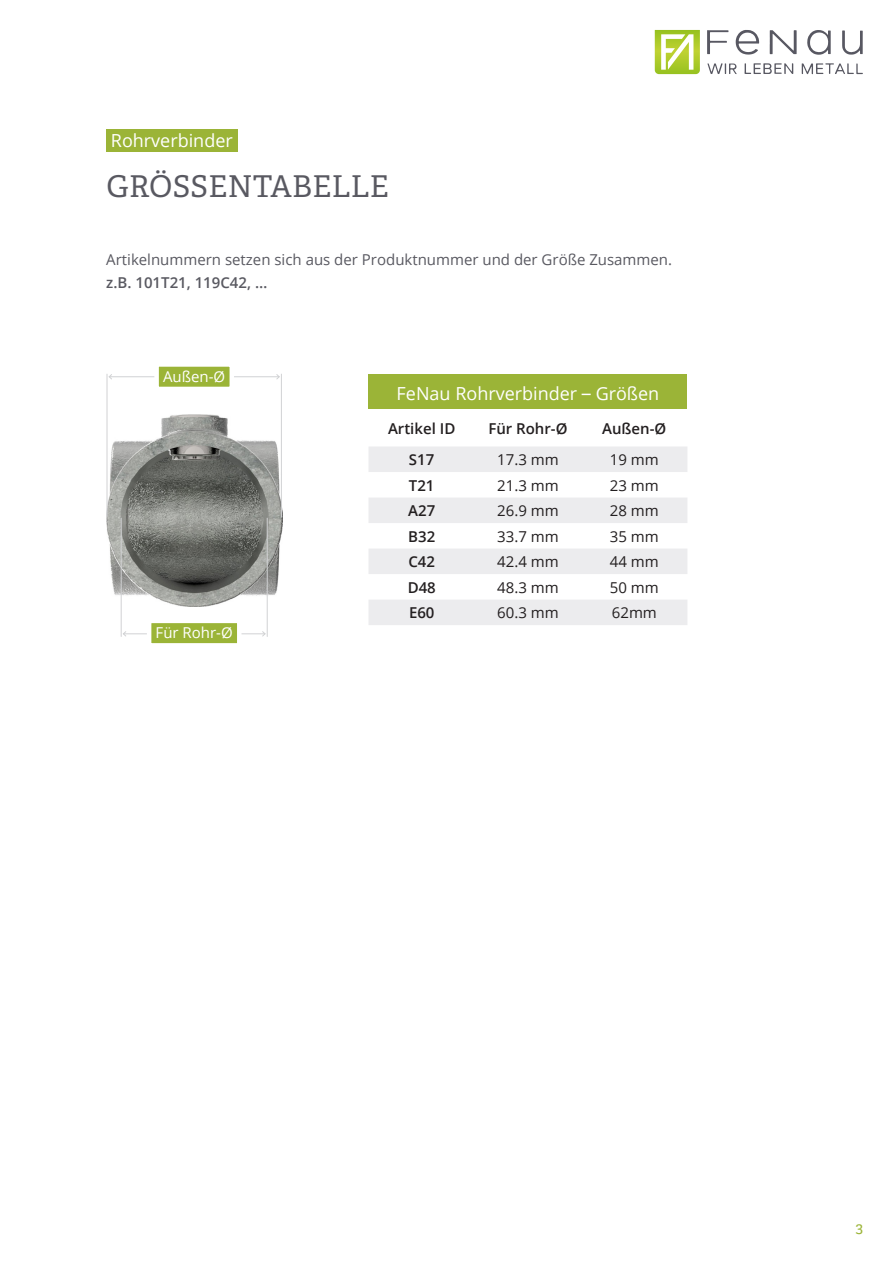
<style>
.page{position:relative;width:893px;height:1263px;background:#fff}
.page>*{position:absolute;margin:0;border:0;box-sizing:border-box;transform-origin:0 0}
.t1{font:30px "Adelle";letter-spacing:.01em;color:#595961}
.t2{font:18px "Open Sans";color:#fff}
.t3{font:15px "Open Sans";color:#231f20}
.t4{font:15px "Open Sans";color:#595961}
.t5{font:600 15px "Open Sans";color:#231f20}
.t6{font:600 15px "Open Sans";color:#595961}
.t7{font:15px "Open Sans";color:#fff}
.t8{font:15px "Adelle";color:#9bb437}
.s1{font-family:"Inter"}
</style>
<div class="page">
<svg style="left:655px;top:30px;width:45px;height:44px"></svg>
<svg style="left:736px;top:30px;width:23px;height:25px"></svg>
<svg style="left:807px;top:30px;width:24px;height:25px"></svg>
<svg style="left:770px;top:30px;width:27px;height:24px"></svg>
<svg style="left:842px;top:30px;width:21px;height:25px"></svg>
<svg style="left:707px;top:30px;width:21px;height:24px"></svg>
<svg style="left:744px;top:63px;width:49px;height:11px"></svg>
<svg style="left:802px;top:63px;width:61px;height:11px"></svg>
<svg style="left:707px;top:63px;width:30px;height:11px"></svg>
<div style="left:106px;top:130px;width:132px;height:22px;background:#9bb437"></div>
<div style="left:368px;top:374px;width:319px;height:34px;background:#9bb437"></div>
<svg style="left:369px;top:447px;width:318px;height:178px;fill:#ececee"></svg>
<img style="left:106px;top:414px;width:176px;height:192px">
<hr style="left:121px;top:518px;width:1px;height:118px;background:#d1d2d4">
<hr style="left:281px;top:374px;width:1px;height:143px;background:#d1d2d4">
<hr style="left:267px;top:518px;width:1px;height:118px;background:#d1d2d4">
<hr style="left:107px;top:374px;width:1px;height:143px;background:#d1d2d4">
<hr style="left:123px;top:633px;width:142px;height:1px;background:#d1d2d4">
<svg style="left:261px;top:631px;width:5px;height:6px"></svg>
<svg style="left:123px;top:631px;width:4px;height:6px"></svg>
<hr style="left:109px;top:376px;width:170px;height:1px;background:#d1d2d4">
<svg style="left:108px;top:374px;width:5px;height:6px"></svg>
<svg style="left:275px;top:374px;width:5px;height:6px"></svg>
<div style="left:157px;top:364px;width:75px;height:25px;background:#9bb437"></div>
<div style="left:154px;top:362px;width:80px;height:29px;border:4px solid #fff"></div>
<div style="left:149px;top:621px;width:90px;height:24px;background:#9bb437"></div>
<div style="left:147px;top:619px;width:95px;height:29px;border:4px solid #fff"></div>
<p class="t2" style="left:111px;top:128px;width:123px">Rohrverbinder</p>
<h1 class="t1" style="left:107px;top:168px;width:284px">GRÖSSENTABELLE</h1>
<p class="t4" style="left:106px;top:249px;width:567px">Artikelnummern setzen sich aus der Produktnummer und der Größe Zusammen.</p>
<p class="t6" style="left:106px;top:272px;width:162px">z.B. 101T21, 119C42, …</p>
<p class="t7" style="left:163px;top:366px;width:64px">Außen-Ø</p>
<p class="t7" style="left:156px;top:622px;width:79px">Für Rohr-Ø</p>
<p class="t2" style="left:397px;top:381px;width:264px">FeNau Rohrverbinder <span class="s1">–</span> Größen</p>
<p class="t5" style="left:388px;top:418px;width:69px">Artikel ID</p>
<p class="t5" style="left:488px;top:418px;width:81px">Für Rohr-Ø</p>
<p class="t5" style="left:602px;top:418px;width:66px">Außen-Ø</p>
<p class="t5" style="left:409px;top:449px;width:27px">S17</p>
<p class="t3" style="left:497px;top:449px;width:63px">17.3 mm</p>
<p class="t3" style="left:610px;top:449px;width:50px">19 mm</p>
<p class="t5" style="left:409px;top:475px;width:27px">T21</p>
<p class="t3" style="left:497px;top:475px;width:63px">21.3 mm</p>
<p class="t3" style="left:610px;top:475px;width:50px">23 mm</p>
<p class="t5" style="left:408px;top:500px;width:29px">A27</p>
<p class="t3" style="left:497px;top:500px;width:63px">26.9 mm</p>
<p class="t3" style="left:610px;top:500px;width:50px">28 mm</p>
<p class="t5" style="left:408px;top:526px;width:29px">B32</p>
<p class="t3" style="left:497px;top:526px;width:63px">33.7 mm</p>
<p class="t3" style="left:610px;top:526px;width:50px">35 mm</p>
<p class="t5" style="left:408px;top:551px;width:28px">C42</p>
<p class="t3" style="left:497px;top:551px;width:63px">42.4 mm</p>
<p class="t3" style="left:610px;top:551px;width:50px">44 mm</p>
<p class="t5" style="left:408px;top:577px;width:30px">D48</p>
<p class="t3" style="left:497px;top:577px;width:63px">48.3 mm</p>
<p class="t3" style="left:610px;top:577px;width:50px">50 mm</p>
<p class="t5" style="left:409px;top:602px;width:27px">E60</p>
<p class="t3" style="left:497px;top:602px;width:63px">60.3 mm</p>
<p class="t3" style="left:612px;top:602px;width:47px">62mm</p>
<p class="t8" style="left:856px;top:1218px;width:9px">3</p>
</div>
